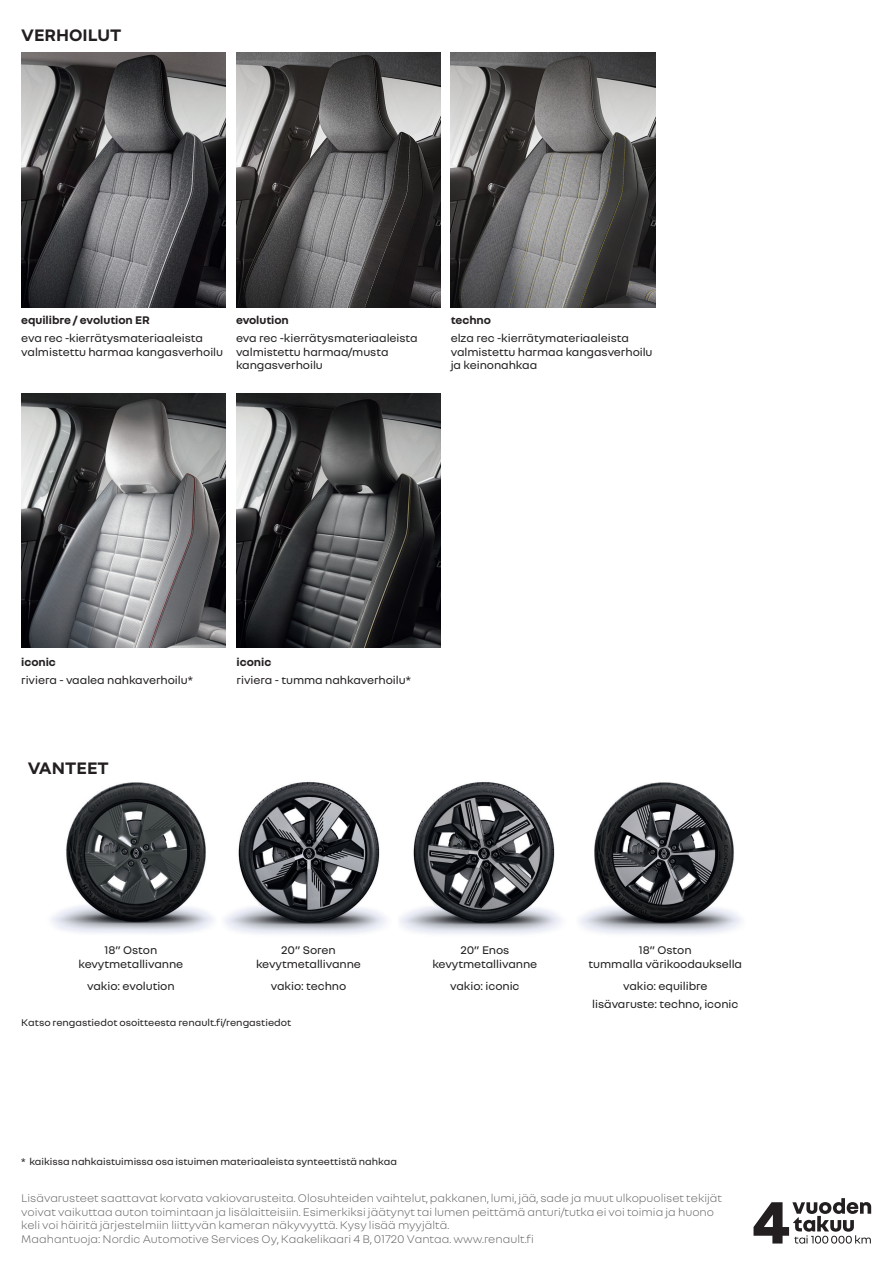
<style>
.page{position:relative;width:893px;height:1263px;background:#fff}
.page>*{position:absolute;margin:0;border:0;box-sizing:border-box;transform-origin:0 0}
.t1{font:700 18px "Nouvel R";color:#231f20}
.t2{font:12px/13.5px "Nouvel R";letter-spacing:-.005em;color:#231f20;text-align:center}
.t3{font:300 12px/13.5px "Nouvel R";color:#636366}
.t4{font:700 12px "Nouvel R";letter-spacing:-.005em;color:#231f20}
.t5{font:10.5px "Nouvel R";color:#231f20}
</style>
<div class="page">
<svg style="left:753px;top:1198px;width:118px;height:45px"></svg>
<img style="left:237px;top:393px;width:204px;height:255px">
<img style="left:21px;top:53px;width:205px;height:254px">
<img style="left:451px;top:53px;width:204px;height:254px">
<img style="left:21px;top:393px;width:205px;height:255px">
<img style="left:236px;top:53px;width:204px;height:254px">
<img style="left:399px;top:782px;width:163px;height:152px">
<img style="left:579px;top:782px;width:163px;height:152px">
<img style="left:227px;top:781px;width:160px;height:153px">
<img style="left:51px;top:782px;width:176px;height:152px">
<h1 class="t1" style="left:21px;top:23px;width:102px">VERHOILUT</h1>
<p class="t4" style="left:21px;top:312px;width:130px">equilibre / evolution ER</p>
<p class="t2" style="left:21px;top:331px;width:203px;text-align:left">eva rec -kierrätysmateriaaleista valmistettu harmaa kangasverhoilu</p>
<p class="t4" style="left:236px;top:312px;width:54px">evolution</p>
<p class="t2" style="left:236px;top:331px;width:183px;text-align:left">eva rec -kierrätysmateriaaleista valmistettu harmaa/musta kangasverhoilu</p>
<p class="t4" style="left:451px;top:312px;width:42px">techno</p>
<p class="t2" style="left:451px;top:331px;width:203px;text-align:left">elza rec -kierrätymateriaaleista valmistettu harmaa kangasverhoilu ja keinonahkaa</p>
<p class="t4" style="left:21px;top:654px;width:36px">iconic</p>
<p class="t2" style="left:21px;top:673px;width:173px">riviera - vaalea nahkaverhoilu*</p>
<h1 class="t1" style="left:28px;top:756px;width:83px">VANTEET</h1>
<p class="t4" style="left:237px;top:654px;width:36px">iconic</p>
<p class="t2" style="left:237px;top:673px;width:176px">riviera - tumma nahkaverhoilu*</p>
<p class="t2" style="left:78px;top:943px;width:106px">18” Oston kevytmetallivanne</p>
<p class="t2" style="left:87px;top:979px;width:89px">vakio: evolution</p>
<p class="t2" style="left:256px;top:943px;width:106px">20” Soren kevytmetallivanne</p>
<p class="t2" style="left:271px;top:979px;width:77px">vakio: techno</p>
<p class="t5" style="left:21px;top:1016px;width:271px">Katso rengastiedot osoitteesta renault.fi/rengastiedot</p>
<p class="t2" style="left:432px;top:943px;width:106px">20” Enos kevytmetallivanne</p>
<p class="t2" style="left:450px;top:979px;width:71px">vakio: iconic</p>
<p class="t5" style="left:21px;top:1154px;width:377px">* kaikissa nahkaistuimissa osa istuimen materiaaleista synteettistä nahkaa</p>
<p class="t2" style="left:588px;top:943px;width:155px">18” Oston<br>tummalla värikoodauksella</p>
<p class="t2" style="left:592px;top:976px;width:148px;line-height:18px">vakio: equilibre lisävaruste: techno, iconic</p>
<p class="t3" style="left:21px;top:1191px;width:702px">Lisävarusteet saattavat korvata vakiovarusteita. Olosuhteiden vaihtelut, pakkanen, lumi, jää, sade ja muut ulkopuoliset tekijät voivat vaikuttaa auton toimintaan ja lisälaitteisiin. Esimerkiksi jäätynyt tai lumen peittämä anturi/tutka ei voi toimia ja huono keli voi häiritä järjestelmiin liittyvän kameran näkyvyyttä. Kysy lisää myyjältä.<br>Maahantuoja: Nordic Automotive Services Oy, Kaakelikaari 4 B, 01720 Vantaa. www.renault.fi</p>
</div>
